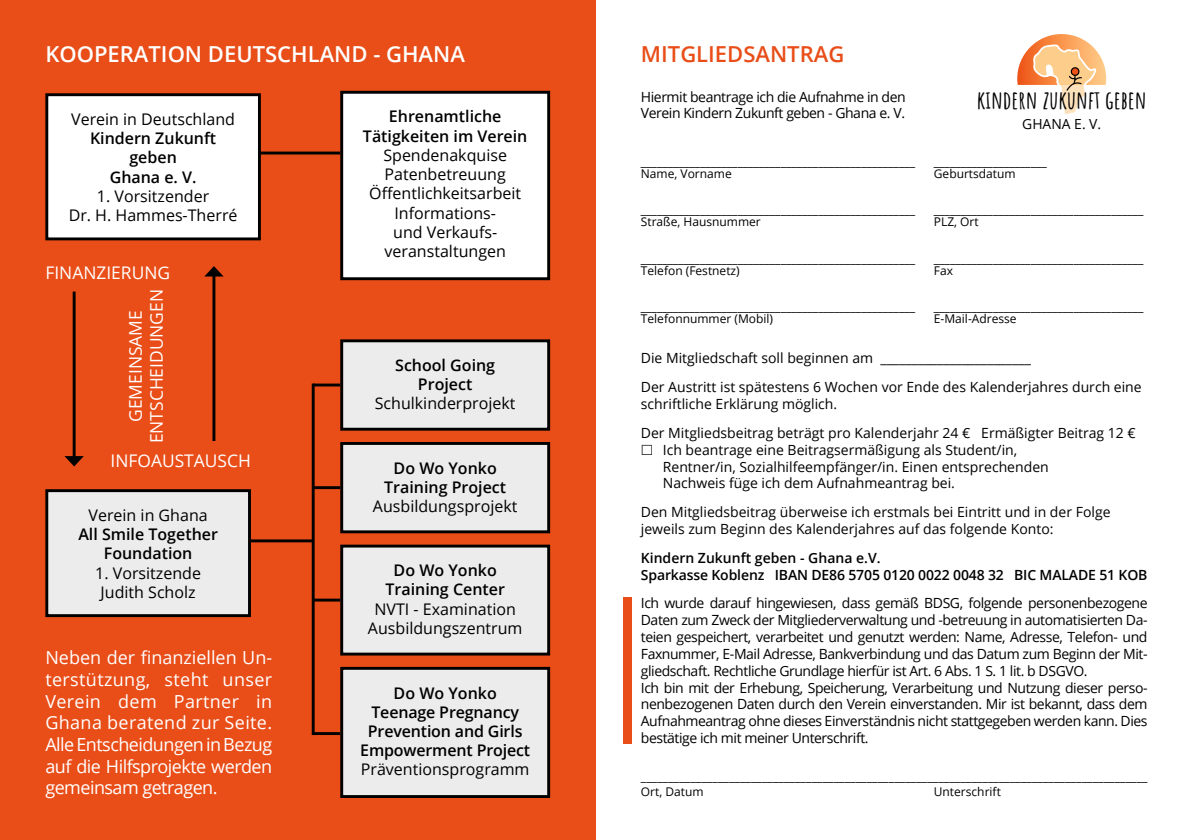
<style>
.page{position:relative;width:1191px;height:840px;background:#fff}
.page>*{position:absolute;margin:0;border:0;box-sizing:border-box;transform-origin:0 0}
.t1{font:700 24.8px "Amatic SC";color:#000}
.t2{font:600 22px "Open Sans";color:#fff}
.t3{font:600 22px "Open Sans";color:#e94d18}
.t4{font:18px/21.6px "Open Sans";letter-spacing:-.03em;color:#fff;text-align:justify}
.t5{font:17.4px/20.8px "Open Sans";color:#fff;text-align:center}
.t6{font:16px/19.2px "Open Sans";color:#000;text-align:center}
.t7{font:600 16px/19.2px "Open Sans";color:#000;text-align:center}
.t8{font:14px/16.8px "Open Sans";letter-spacing:-.03em;color:#000}
.t9{font:14px/16.8px "Open Sans";color:#000}
.t10{font:600 14px/16.8px "Open Sans";letter-spacing:-.01em;color:#000}
.t11{font:13.8px "Open Sans";color:#000}
.t12{font:12px/14.4px "Open Sans";color:#000}
</style>
<div class="page">
<div style="left:0;top:0;width:595px;height:839px;background:#e94d18"></div>
<div style="left:47px;top:95px;width:212px;height:144px;background:#fff"></div>
<div style="left:45px;top:93px;width:216px;height:147px;border:3px solid #000"></div>
<div style="left:47px;top:490px;width:202px;height:125px;background:#ececed"></div>
<div style="left:45px;top:489px;width:206px;height:127px;border:3px solid #000"></div>
<div style="left:342px;top:340px;width:206px;height:89px;background:#ececed"></div>
<div style="left:340px;top:339px;width:210px;height:91px;border:3px solid #000"></div>
<div style="left:342px;top:92px;width:206px;height:186px;background:#fff"></div>
<div style="left:340px;top:91px;width:210px;height:189px;border:3px solid #000"></div>
<div style="left:342px;top:443px;width:206px;height:88px;background:#ececed"></div>
<div style="left:340px;top:442px;width:210px;height:91px;border:3px solid #000"></div>
<div style="left:342px;top:545px;width:206px;height:108px;background:#ececed"></div>
<div style="left:340px;top:544px;width:210px;height:111px;border:3px solid #000"></div>
<div style="left:342px;top:668px;width:206px;height:128px;background:#ececed"></div>
<div style="left:340px;top:666px;width:210px;height:131px;border:3px solid #000"></div>
<hr style="left:312px;top:383px;width:3px;height:351px;background:#000">
<hr style="left:251px;top:539px;width:62px;height:3px;background:#000">
<hr style="left:313px;top:383px;width:27px;height:3px;background:#000">
<hr style="left:313px;top:486px;width:27px;height:3px;background:#000">
<hr style="left:313px;top:731px;width:27px;height:3px;background:#000">
<hr style="left:313px;top:598px;width:27px;height:3px;background:#000">
<hr style="left:73px;top:291px;width:3px;height:167px;background:#000">
<svg style="left:64px;top:456px;width:20px;height:10px"></svg>
<hr style="left:212px;top:274px;width:3px;height:167px;background:#000">
<svg style="left:205px;top:266px;width:18px;height:10px"></svg>
<hr style="left:259px;top:151px;width:81px;height:3px;background:#000">
<div style="left:624px;top:597px;width:8px;height:146px;background:#e94d18"></div>
<svg style="left:1017px;top:34px;width:89px;height:81px"></svg>
<h2 class="t2" style="left:45px;top:39px;width:421px">KOOPERATION DEUTSCHLAND - GHANA</h2>
<p class="t6" style="left:71px;top:109px;width:165px">Verein in Deutschland</p>
<p class="t7" style="left:90px;top:128px;width:128px">Kindern Zukunft geben<br>Ghana e. V.</p>
<p class="t6" style="left:69px;top:186px;width:170px">1. Vorsitzender<br>Dr. H. Hammes-Therré</p>
<p class="t5" style="left:45px;top:262px;width:126px">FINANZIERUNG</p>
<p class="t5" style="left:125px;top:443px;width:156px;rotate:-90deg">GEMEINSAME<br>ENTSCHEIDUNGEN</p>
<p class="t5" style="left:110px;top:449px;width:142px">INFOAUSTAUSCH</p>
<p class="t6" style="left:89px;top:504px;width:121px">Verein in Ghana</p>
<p class="t7" style="left:78px;top:524px;width:141px">All Smile Together<br>Foundation</p>
<p class="t6" style="left:95px;top:562px;width:107px">1. Vorsitzende<br>Judith Scholz</p>
<p class="t4" style="left:45px;top:646px;width:228px">Neben der finanziellen Un&shy;terstützung, steht unser Verein dem Partner in Ghana beratend zur Seite.<br>Alle Entscheidungen in Bezug auf die Hilfsprojekte werden gemeinsam getragen.</p>
<p class="t7" style="left:363px;top:107px;width:166px">Ehrenamtliche<br>Tätigkeiten im Verein</p>
<p class="t6" style="left:369px;top:145px;width:153px">Spendenakquise<br>Patenbetreuung<br>Öffentlichkeitsarbeit<br>Informations-<br>und Verkaufs&shy;veranstaltungen</p>
<p class="t7" style="left:395px;top:355px;width:101px">School Going<br>Project</p>
<p class="t6" style="left:375px;top:393px;width:142px">Schulkinderprojekt</p>
<p class="t7" style="left:384px;top:457px;width:123px">Do Wo Yonko<br>Training Project</p>
<p class="t6" style="left:373px;top:496px;width:146px">Ausbildungsprojekt</p>
<p class="t7" style="left:385px;top:560px;width:121px">Do Wo Yonko<br>Training Center</p>
<p class="t6" style="left:368px;top:598px;width:156px">NVTI - Examination<br>Ausbildungszentrum</p>
<p class="t7" style="left:360px;top:682px;width:171px">Do Wo Yonko<br>Teenage Pregnancy<br>Prevention and Girls<br>Empowerment Project</p>
<p class="t6" style="left:361px;top:759px;width:170px">Präventionsprogramm</p>
<h2 class="t3" style="left:641px;top:39px;width:205px">M ITGLIEDSANTRAG</h2>
<p class="t8" style="left:641px;top:88px;width:266px">Hiermit beantrage ich die Aufnahme in den<br>Verein Kindern Zukunft geben - Ghana e. V.</p>
<h1 class="t1" style="left:976px;top:80px;width:171px">KINDERN ZUKUNFT GEBEN</h1>
<p class="t11" style="left:1022px;top:114px;width:81px">GHANA E. V.</p>
<p class="t12" style="left:641px;top:154px;width:276px">___________________________________________________</p>
<p class="t12" style="left:934px;top:154px;width:114px">_____________________</p>
<p class="t12" style="left:641px;top:166px;width:92px">Name, Vorname</p>
<p class="t12" style="left:934px;top:166px;width:83px">Geburtsdatum</p>
<p class="t12" style="left:641px;top:202px;width:276px">___________________________________________________</p>
<p class="t12" style="left:934px;top:202px;width:211px">_______________________________________</p>
<p class="t12" style="left:641px;top:214px;width:121px">Straße, Hausnummer</p>
<p class="t12" style="left:934px;top:214px;width:46px">PLZ, Ort</p>
<p class="t12" style="left:641px;top:250px;width:276px">___________________________________________________</p>
<p class="t12" style="left:934px;top:250px;width:211px">_______________________________________</p>
<p class="t12" style="left:641px;top:262px;width:100px">Telefon (Festnetz)</p>
<p class="t12" style="left:934px;top:262px;width:21px">Fax</p>
<p class="t12" style="left:641px;top:298px;width:276px">___________________________________________________</p>
<p class="t12" style="left:934px;top:298px;width:211px">_______________________________________</p>
<p class="t12" style="left:641px;top:310px;width:134px">Telefonnummer (Mobil)</p>
<p class="t12" style="left:934px;top:310px;width:84px">E-Mail-Adresse</p>
<p class="t9" style="left:641px;top:343px;width:502px;line-height:28.8px">Die Mitgliedschaft soll beginnen am ________________________<br>Der Austritt ist spätestens 6 Wochen vor Ende des Kalenderjahres durch eine</p>
<p class="t9" style="left:641px;top:389px;width:496px;line-height:28.8px">schriftliche Erklärung möglich.<br>Der Mitgliedsbeitrag beträgt pro Kalenderjahr 24 € Ermäßigter Beitrag 12 €</p>
<p class="t9" style="left:663px;top:440px;width:387px">Ich beantrage eine Beitragsermäßigung als Student/in,<br>Rentner/in, Sozialhilfeempfänger/in. Einen entsprechenden<br>Nachweis füge ich dem Aufnahmeantrag bei.</p>
<p class="t9" style="left:641px;top:503px;width:471px">Den Mitgliedsbeitrag überweise ich erstmals bei Eintritt und in der Folge jeweils zum Beginn des Kalenderjahres auf das folgende Konto:</p>
<p class="t10" style="left:641px;top:548px;width:508px">Kindern Zukunft geben - Ghana e.V.<br>Sparkasse Koblenz IBAN DE86 5705 0120 0022 0048 32 BIC MALADE 51 KOB</p>
<p class="t8" style="left:641px;top:594px;width:508px">Ich wurde darauf hingewiesen, dass gemäß BDSG, folgende personenbezogene Daten zum Zweck der Mitgliederverwaltung und -betreuung in automatisierten Da&shy;teien gespeichert, verarbeitet und genutzt werden: Name, Adresse, Telefon- und Faxnummer, E-Mail Adresse, Bankverbindung und das Datum zum Beginn der Mit&shy;gliedschaft. Rechtliche Grundlage hierfür ist Art. 6 Abs. 1 S. 1 lit. b DSGVO.<br>Ich bin mit der Erhebung, Speicherung, Verarbeitung und Nutzung dieser perso&shy;nenbezogenen Daten durch den Verein einverstanden. Mir ist bekannt, dass dem Aufnahmeantrag ohne dieses Einverständnis nicht stattgegeben werden kann. Dies bestätige ich mit meiner Unterschrift.</p>
<p class="t12" style="left:641px;top:769px;width:508px">____________________________________________________________________________________________<br>Ort, Datum</p>
<p class="t12" style="left:934px;top:783px;width:69px">Unterschrift</p>
</div>
